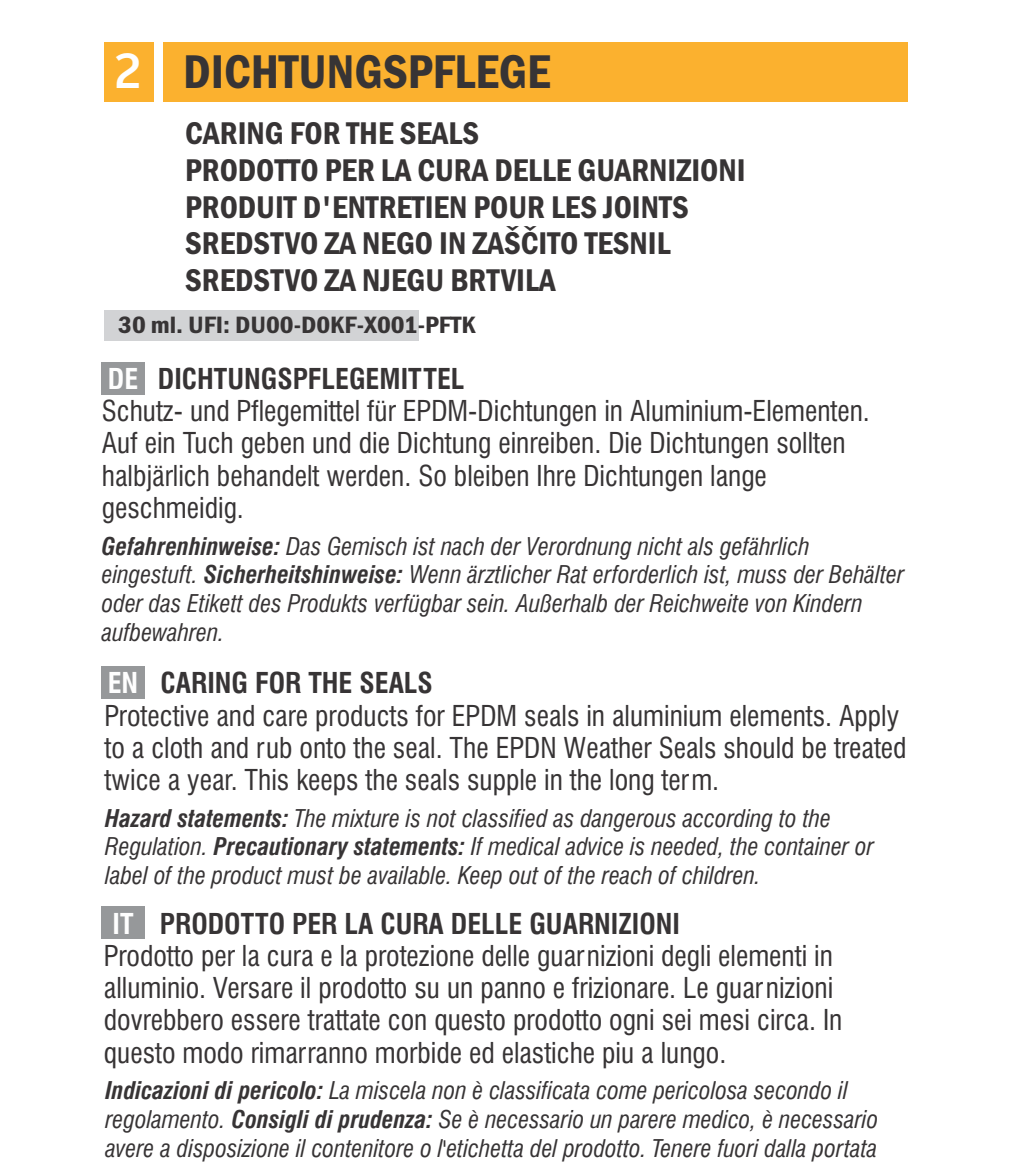
<style>
.page{position:relative;width:1012px;height:1166px;background:#fff}
.page>*{position:absolute;margin:0;border:0;box-sizing:border-box;transform-origin:0 0}
.t1{font:600 condensed 49px "Franklin Gothic";color:#373435}
.t2{font:600 condensed 32.55px/36.8px "Franklin Gothic";color:#373435}
.t3{font:condensed 28px/32.2px "Swiss 721 BT";color:#373435}
.t4{font:700 condensed 28px "Swiss 721 BT";color:#373435}
.t5{font:700 condensed 28px "Swiss 721 BT";color:#fefefe}
.t6{font:600 condensed 24.5px "Franklin Gothic";color:#373435;scale:1.1 1}
.t7{font:italic condensed 23.8px/28.7px "Swiss 721 BT";color:#373435}
.s1{font-family:"Artifakt Element";font-weight:700;font-stretch:normal;color:#fefefe}
.s2{font-weight:700}
</style>
<div class="page">
<div style="left:104px;top:310px;width:315px;height:31px;background:#d2d3d5"></div>
<div style="left:163px;top:42px;width:745px;height:60px;background:#fbb12f"></div>
<div style="left:104px;top:42px;width:50px;height:60px;background:#fbb12f"></div>
<div style="left:102px;top:362px;width:43px;height:32px;background:#96989a"></div>
<div style="left:102px;top:666px;width:43px;height:33px;background:#96989a"></div>
<div style="left:102px;top:906px;width:43px;height:33px;background:#96989a"></div>
<h1 class="t1" style="left:115px;top:54px;width:437px"><span class="s1">2</span> DICHTUNGSPFLEGE</h1>
<h2 class="t2" style="left:185px;top:117px;width:562px">CARING FOR THE SEALS<br>PRODOTTO PER LA CURA DELLE GUARNIZIONI<br>PRODUIT D'ENTRETIEN POUR LES JOINTS<br>SREDSTVO ZA NEGO IN ZAŠČITO TESNIL<br>SREDSTVO ZA NJEGU BRTVILA</h2>
<p class="t6" style="left:118px;top:316px;width:327px">30 ml. UFI: DU00-D0KF-X001-PFTK</p>
<p class="t5" style="left:108px;top:368px;width:32px">DE</p>
<p class="t4" style="left:158px;top:368px;width:308px">DICHTUNGSPFLEGEMITTEL</p>
<p class="t3" style="left:102px;top:398px;width:770px">Schutz- und Pflegemittel für EPDM-Dichtungen in Aluminium-Elementen.<br>Auf ein Tuch geben und die Dichtung einreiben. Die Dichtungen sollten halbjärlich behandelt werden. So bleiben Ihre Dichtungen lange geschmeidig.</p>
<p class="t7" style="left:102px;top:534px;width:804px"><span class="s2">Gefahrenhinweise:</span> Das Gemisch ist nach der Verordnung nicht als gefährlich eingestuft. <span class="s2">Sicherheitshinweise:</span> Wenn ärztlicher Rat erforderlich ist, muss der Behälter oder das Etikett des Produkts verfügbar sein. Außerhalb der Reichweite von Kindern aufbewahren.</p>
<p class="t4" style="left:161px;top:672px;width:274px">CARING FOR THE SEALS</p>
<p class="t3" style="left:105px;top:702px;width:803px">Protective and care products for EPDM seals in aluminium elements. Apply to a cloth and rub onto the seal. The EPDN Weather Seals should be treated twice a year. This keeps the seals supple in the long term.</p>
<p class="t7" style="left:105px;top:806px;width:770px"><span class="s2">Hazard statements:</span> The mixture is not classified as dangerous according to the<br>Regulation. <span class="s2">Precautionary statements:</span> If medical advice is needed, the container or label of the product must be available. Keep out of the reach of children.</p>
<p class="t4" style="left:160px;top:912px;width:522px">PRODOTTO PER LA CURA DELLE GUARNIZIONI</p>
<p class="t3" style="left:104px;top:942px;width:740px">Prodotto per la cura e la protezione delle guarnizioni degli elementi in alluminio. Versare il prodotto su un panno e frizionare. Le guarnizioni dovrebbero essere trattate con questo prodotto ogni sei mesi circa. In questo modo rimarranno morbide ed elastiche piu a lungo.</p>
<p class="t7" style="left:105px;top:1079px;width:774px"><span class="s2">Indicazioni di pericolo:</span> La miscela non è classificata come pericolosa secondo il regolamento. <span class="s2">Consigli di prudenza:</span> Se è necessario un parere medico, è necessario avere a disposizione il contenitore o l'etichetta del prodotto. Tenere fuori dalla portata</p>
<p class="t5" style="left:108px;top:672px;width:32px">EN</p>
<p class="t5" style="left:113px;top:912px;width:22px">IT</p>
</div>
